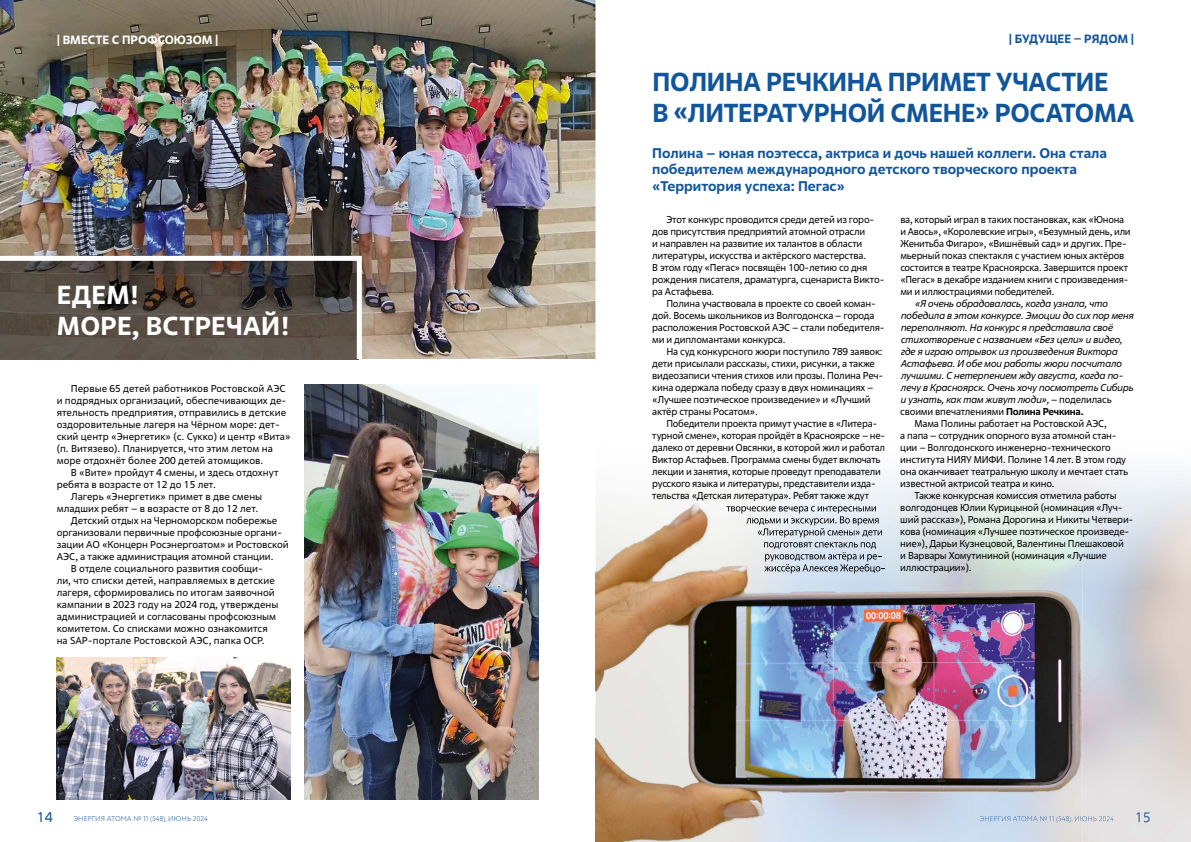
<style>
.page{position:relative;width:1191px;height:842px;background:#fff}
.page>*{position:absolute;margin:0;border:0;box-sizing:border-box;transform-origin:0 0}
.t1{font:700 26px/31.2px "Rosatom";letter-spacing:-.01em;color:#11559b}
.t2{font:700 26px/31.2px "Rosatom";letter-spacing:.01em;color:#fff}
.t3{font:700 14px/16.8px "Rosatom";color:#11559b}
.t4{font:14px "Rosatom";color:#11559b}
.t5{font:700 12px "Rosatom";color:#fff}
.t6{font:700 12px "Rosatom";color:#11559b}
.t7{font:10px/12px "Rosatom";letter-spacing:-.02em;color:#000}
.t8{font:10px/12px "Rosatom";color:#000}
.t9{font:italic 10px "Rosatom";letter-spacing:-.02em;color:#000}
.t10{font:300 7px "Circe";color:#11559b}
.s1{font-style:normal}
.s2{font-weight:700}
</style>
<div class="page">
<svg style="left:1136px;top:812px;width:13px;height:10px"></svg>
<img style="left:1082px;top:816px;width:15px;height:5px">
<img style="left:1097px;top:816px;width:16px;height:5px">
<img style="left:0;top:0;width:595px;height:359px">
<img style="left:305px;top:384px;width:234px;height:415px">
<img style="left:57px;top:658px;width:234px;height:141px">
<svg style="left:0;top:253px;width:364px;height:107px"></svg>
<img style="left:595px;top:502px;width:487px;height:340px">
<img style="left:979px;top:816px;width:93px;height:6px">
<svg style="left:1075px;top:816px;width:7px;height:5px"></svg>
<img style="left:726px;top:506px;width:150px;height:7px">
<img style="left:746px;top:516px;width:133px;height:9px">
<img style="left:758px;top:528px;width:124px;height:9px">
<img style="left:764px;top:542px;width:112px;height:7px">
<img style="left:765px;top:552px;width:112px;height:9px">
<img style="left:764px;top:564px;width:116px;height:9px">
<p class="t5" style="left:57px;top:32px;width:163px">| ВМЕСТЕ С ПРОФСОЮЗОМ |</p>
<p class="t6" style="left:1008px;top:31px;width:127px">| БУДУЩЕЕ РЯДОМ |</p>
<h1 class="t2" style="left:57px;top:278px;width:235px">ЕДЕМ!<br>МОРЕ, ВСТРЕЧАЙ!</h1>
<p class="t8" style="left:57px;top:383px;width:235px;text-indent:14px">Первые 65 детей работников Ростовской АЭС и подрядных организаций, обеспечивающих де&shy;ятельность предприятия, отправились в детские оздоровительные лагеря на Чёрном море: дет&shy;ский центр «Энергетик» (с. Сукко) и центр «Вита» (п. Витязево). Планируется, что этим летом на море отдохнёт более 200 детей атомщиков.</p>
<p class="t8" style="left:71px;top:467px;width:209px">В «Вите» пройдут 4 смены, и здесь отдохнут</p>
<p class="t8" style="left:57px;top:479px;width:161px">ребята в возрасте от 12 до 15 лет.</p>
<p class="t8" style="left:71px;top:491px;width:193px">Лагерь «Энергетик» примет в две смены</p>
<p class="t8" style="left:57px;top:503px;width:203px">младших ребят – в возрасте от 8 до 12 лет.</p>
<p class="t7" style="left:71px;top:515px;width:208px">Детский отдых на Черноморском побережье</p>
<p class="t7" style="left:57px;top:527px;width:227px">организовали первичные профсоюзные органи-</p>
<p class="t7" style="left:57px;top:539px;width:233px">зации АО «Концерн Росэнергоатом» и Ростовской</p>
<p class="t7" style="left:57px;top:551px;width:218px">АЭС, а также администрация атомной станции.</p>
<p class="t8" style="left:71px;top:563px;width:193px">В отделе социального развития сообщи-</p>
<p class="t8" style="left:57px;top:575px;width:220px">ли, что списки детей, направляемых в детские</p>
<p class="t8" style="left:57px;top:587px;width:220px">лагеря, сформировались по итогам заявочной</p>
<p class="t8" style="left:57px;top:599px;width:223px">кампании в 2023 году на 2024 год, утверждены</p>
<p class="t8" style="left:57px;top:611px;width:221px">администрацией и согласованы профсоюзным</p>
<p class="t8" style="left:57px;top:623px;width:212px">комитетом. Со списками можно ознакомится</p>
<p class="t8" style="left:57px;top:635px;width:209px">на SAP-портале Ростовской АЭС, папка ОСР.</p>
<h2 class="t4" style="left:37px;top:809px;width:17px">14</h2>
<p class="t10" style="left:74px;top:814px;width:136px">ЭНЕРГИЯ АТОМА № 11 (548), ИЮНЬ 2024</p>
<h1 class="t1" style="left:652px;top:66px;width:483px">ПОЛИНА РЕЧКИНА ПРИМЕТ УЧАСТИЕ<br>В «ЛИТЕРАТУРНОЙ СМЕНЕ» РОСАТОМА</h1>
<h2 class="t3" style="left:652px;top:144px;width:456px">Полина – юная поэтесса, актриса и дочь нашей коллеги. Она стала победителем международного детского творческого проекта «Территория успеха: Пегас»</h2>
<p class="t7" style="left:652px;top:214px;width:234px;text-indent:14px">Этот конкурс проводится среди детей из горо&shy;дов присутствия предприятий атомной отрасли<br>и направлен на развитие их талантов в области литературы, искусства и актёрского мастерства.<br>В этом году «Пегас» посвящён 100-летию со дня рождения писателя, драматурга, сценариста Викто&shy;ра Астафьева.</p>
<p class="t7" style="left:652px;top:298px;width:234px;text-indent:14px">Полина участвовала в проекте со своей коман&shy;дой. Восемь школьников из Волгодонска – города расположения Ростовской АЭС – стали победителя&shy;ми и дипломантами конкурса.</p>
<p class="t7" style="left:652px;top:346px;width:233px;text-indent:14px">На суд конкурсного жюри поступило 789 заявок: дети присылали рассказы, стихи, рисунки, а также видеозаписи чтения стихов или прозы. Полина Реч&shy;кина одержала победу сразу в двух номинациях – «Лучшее поэтическое произведение» и «Лучший актёр страны Росатом».</p>
<p class="t7" style="left:652px;top:418px;width:235px;text-indent:14px">Победители проекта примут участие в «Литера&shy;турной смене», которая пройдёт в Красноярске – не&shy;далеко от деревни Овсянки, в которой жил и работал Виктор Астафьев. Программа смены будет включать лекции и занятия, которые проведут преподаватели русского языка и литературы, представители изда&shy;тельства «Детская литература». Ребят также ждут</p>
<p class="t7" style="left:900px;top:214px;width:232px">ва, который играл в таких постановках, как «Юнона и Авось», «Королевские игры», «Безумный день, или Женитьба Фигаро», «Вишнёвый сад» и других. Пре&shy;мьерный показ спектакля с участием юных актёров состоится в театре Красноярска. Завершится проект «Пегас» в декабре изданием книги с произведения&shy;ми и иллюстрациями победителей.</p>
<p class="t9" style="left:914px;top:298px;width:195px">«Я очень обрадовалась, когда узнала, что</p>
<p class="t9" style="left:900px;top:310px;width:234px">победила в этом конкурсе. Эмоции до сих пор меня</p>
<p class="t9" style="left:900px;top:322px;width:214px">переполняют. На конкурс я представила своё</p>
<p class="t9" style="left:900px;top:334px;width:223px">стихотворение с названием «Без цели» и видео,</p>
<p class="t9" style="left:900px;top:346px;width:218px">где я играю отрывок из произведения Виктора</p>
<p class="t9" style="left:900px;top:358px;width:223px">Астафьева. И обе мои работы жюри посчитало</p>
<p class="t9" style="left:900px;top:370px;width:224px">лучшими. С нетерпением жду августа, когда по-</p>
<p class="t9" style="left:900px;top:382px;width:234px">лечу в Красноярск. Очень хочу посмотреть Сибирь</p>
<p class="t9" style="left:900px;top:394px;width:213px">и узнать, как там живут люди», <span class="s1">– поделилась</span></p>
<p class="t7" style="left:900px;top:406px;width:185px">своими впечатлениями <span class="s2">Полина Речкина.</span></p>
<p class="t7" style="left:914px;top:418px;width:194px">Мама Полины работает на Ростовской АЭС,</p>
<p class="t7" style="left:900px;top:430px;width:218px">а папа – сотрудник опорного вуза атомной стан-</p>
<p class="t7" style="left:900px;top:442px;width:212px">ции – Волгодонского инженерно-технического</p>
<p class="t7" style="left:900px;top:454px;width:227px">института НИЯУ МИФИ. Полине 14 лет. В этом году</p>
<p class="t7" style="left:900px;top:466px;width:229px">она оканчивает театральную школу и мечтает стать</p>
<p class="t7" style="left:900px;top:478px;width:156px">известной актрисой театра и кино.</p>
<p class="t7" style="left:914px;top:490px;width:204px">Также конкурсная комиссия отметила работы</p>
<p class="t7" style="left:900px;top:502px;width:224px">волгодонцев Юлии Курицыной (номинация «Луч-</p>
<p class="t7" style="left:900px;top:514px;width:235px">ший рассказ»), Романа Дорогина и Никиты Четвери-</p>
<p class="t7" style="left:900px;top:526px;width:231px">кова (номинация «Лучшее поэтическое произведе-</p>
<p class="t7" style="left:900px;top:538px;width:225px">ние»), Дарьи Кузнецовой, Валентины Плешаковой</p>
<p class="t7" style="left:900px;top:550px;width:208px">и Варвары Хомутининой (номинация «Лучшие</p>
<p class="t7" style="left:900px;top:562px;width:73px">иллюстрации»).</p>
</div>
